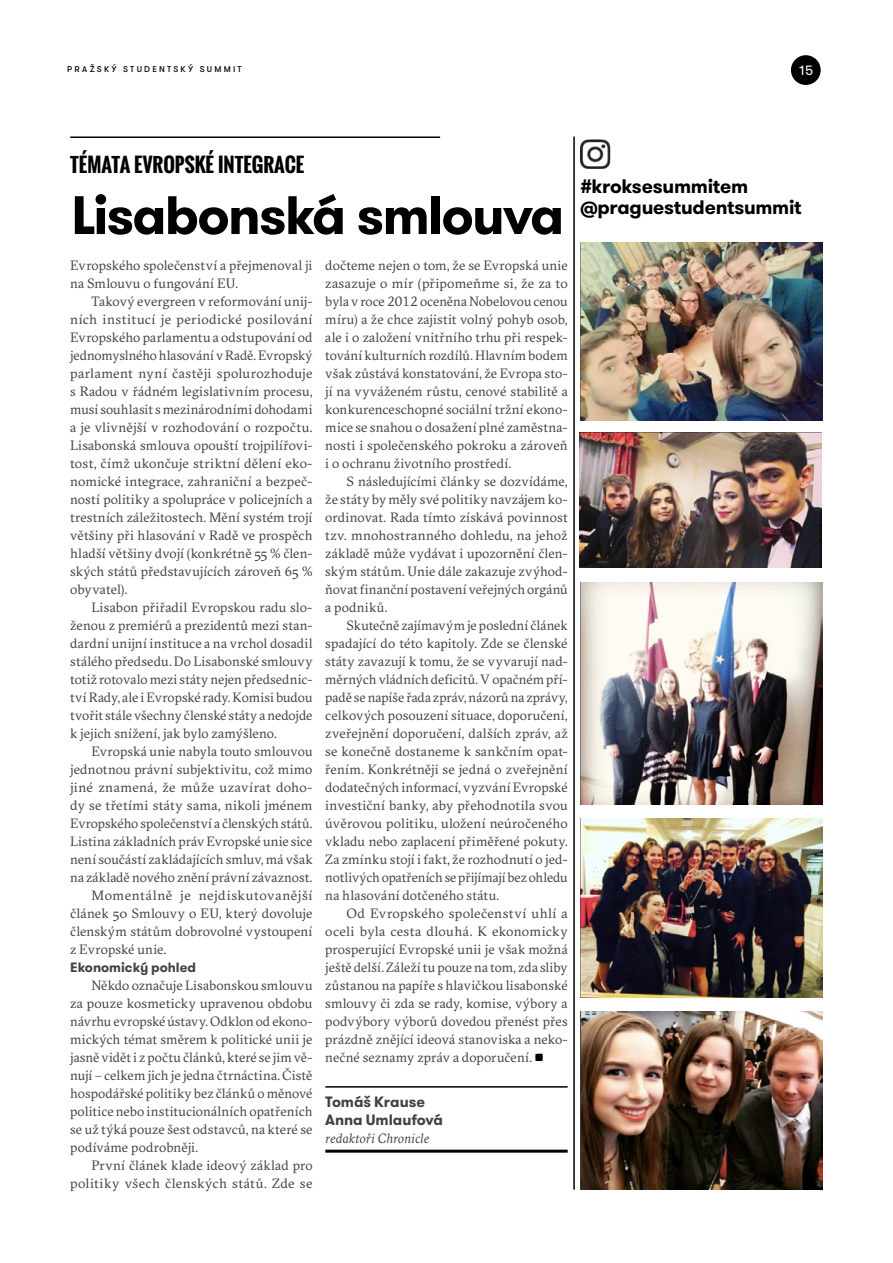
<style>
.page{position:relative;width:893px;height:1263px;background:#fff}
.page>*{position:absolute;margin:0;border:0;box-sizing:border-box;transform-origin:0 0}
.t1{font:700 54px "GT Walsheim Pro";letter-spacing:-.035em;color:#000}
.t2{font:700 19.5px/21.3px "GT Walsheim Pro";letter-spacing:-.015em;color:#000}
.t3{font:700 19.5px "Oswald";color:#000}
.t4{font:700 15px/18px "GT Walsheim Pro";letter-spacing:-.005em;color:#414042}
.t5{font:13.5px/18px "GT Sectra";letter-spacing:.01em;color:#414042;text-align:justify}
.t6{font:13.5px "GT Sectra";letter-spacing:.035em;color:#414042}
.t7{font:13.5px "GT Sectra";letter-spacing:.04em;color:#414042}
.t8{font:italic 13.5px "GT Sectra";letter-spacing:.005em;color:#414042}
.t9{font:700 13.5px "GT Walsheim Pro";color:#414042}
.t10{font:13.5px "GT Walsheim Pro";color:#fff}
.t11{font:10.5px "GT Walsheim Pro";letter-spacing:.145em;color:#000}
</style>
<div class="page">
<div style="left:791px;top:55px;width:30px;height:30px;background:#000;border-radius:50%"></div>
<hr style="left:70px;top:136px;width:370px;height:2px;background:#000">
<hr style="left:325px;top:1086px;width:243px;height:2px;background:#000">
<hr style="left:325px;top:1150px;width:243px;height:3px;background:#000">
<hr style="left:573px;top:136px;width:2px;height:1053px;background:#000">
<img style="left:580px;top:139px;width:30px;height:30px">
<img style="left:580px;top:243px;width:243px;height:178px">
<img style="left:579px;top:432px;width:243px;height:136px">
<img style="left:580px;top:583px;width:243px;height:222px">
<img style="left:580px;top:819px;width:243px;height:178px">
<img style="left:580px;top:1011px;width:243px;height:178px">
<p class="t11" style="left:67px;top:62px;width:176px">PRAŽSKÝ STUDENTSKÝ SUMMIT</p>
<p class="t10" style="left:798px;top:62px;width:16px">15</p>
<h2 class="t3" style="left:70px;top:150px;width:236px">TÉMATA EVROPSKÉ INTEGRACE</h2>
<h1 class="t1" style="left:71px;top:180px;width:495px">Lisabonská smlouva</h1>
<p class="t5" style="left:70px;top:256px;width:244px">Evropského společenství a přejmenoval ji na Smlouvu o fungování EU.</p>
<p class="t5" style="left:70px;top:292px;width:244px;text-indent:21px">Takový evergreen v reformování unij&shy;ních institucí je periodické posilování Evropského parlamentu a odstupování od jednomyslného hlasování v Radě. Evropský parlament nyní častěji spolurozhoduje s Radou v řádném legislativním procesu, musí souhlasit s mezinárodními dohodami a je vlivnější v rozhodování o rozpočtu.<br>Lisabonská smlouva opouští trojpilířovi&shy;tost, čímž ukončuje striktní dělení eko&shy;nomické integrace, zahraniční a bezpeč&shy;ností politiky a spolupráce v policejních a trestních záležitostech. Mění systém trojí většiny při hlasování v Radě ve prospěch hladší většiny dvojí (konkrétně 55 % člen&shy;ských států představujících zároveň 65 % obyvatel).</p>
<p class="t5" style="left:70px;top:598px;width:244px;text-indent:21px">Lisabon přiřadil Evropskou radu slo&shy;ženou z premiérů a prezidentů mezi stan&shy;dardní unijní instituce a na vrchol dosadil stálého předsedu. Do Lisabonské smlouvy totiž rotovalo mezi státy nejen předsednic&shy;tví Rady, ale i Evropské rady. Komisi budou tvořit stále všechny členské státy a nedojde k jejich snížení, jak bylo zamýšleno.</p>
<p class="t5" style="left:91px;top:742px;width:223px">Evropská unie nabyla touto smlouvou</p>
<p class="t5" style="left:70px;top:760px;width:244px">jednotnou právní subjektivitu, což mimo</p>
<p class="t6" style="left:70px;top:779px;width:244px">jiné znamená, že může uzavírat doho-</p>
<p class="t5" style="left:70px;top:796px;width:244px">dy se třetími státy sama, nikoli jménem</p>
<p class="t5" style="left:70px;top:814px;width:244px">Evropského společenství a členských států.</p>
<p class="t5" style="left:70px;top:832px;width:244px">Listina základních práv Evropské unie sice</p>
<p class="t5" style="left:70px;top:850px;width:244px">není součástí zakládajících smluv, má však</p>
<p class="t5" style="left:70px;top:868px;width:244px">na základě nového znění právní závaznost.</p>
<p class="t7" style="left:91px;top:887px;width:223px">Momentálně je nejdiskutovanější</p>
<p class="t5" style="left:70px;top:904px;width:244px">článek 50 Smlouvy o EU, který dovoluje</p>
<p class="t5" style="left:70px;top:922px;width:244px">členským státům dobrovolné vystoupení</p>
<p class="t5" style="left:70px;top:940px;width:98px">z Evropské unie.</p>
<p class="t9" style="left:70px;top:958px;width:127px">Ekonomický pohled</p>
<p class="t5" style="left:70px;top:976px;width:244px;text-indent:21px">Někdo označuje Lisabonskou smlouvu za pouze kosmeticky upravenou obdobu návrhu evropské ústavy. Odklon od ekono&shy;mických témat směrem k politické unii je jasně vidět i z počtu článků, které se jim vě&shy;nují – celkem jich je jedna čtrnáctina. Čistě hospodářské politiky bez článků o měnové politice nebo institucionálních opatřeních se už týká pouze šest odstavců, na které se podíváme podrobněji.</p>
<p class="t5" style="left:70px;top:1156px;width:244px;text-align:right">První článek klade ideový základ pro politiky všech členských států. Zde se</p>
<p class="t5" style="left:325px;top:256px;width:244px">dočteme nejen o tom, že se Evropská unie zasazuje o mír (připomeňme si, že za to byla v roce 2012 oceněna Nobelovou cenou míru) a že chce zajistit volný pohyb osob, ale i o založení vnitřního trhu při respek&shy;tování kulturních rozdílů. Hlavním bodem však zůstává konstatování, že Evropa sto&shy;jí na vyváženém růstu, cenové stabilitě a konkurenceschopné sociální tržní ekono&shy;mice se snahou o dosažení plné zaměstna&shy;nosti i společenského pokroku a zároveň i o ochranu životního prostředí.</p>
<p class="t5" style="left:325px;top:472px;width:244px;text-indent:21px">S následujícími články se dozvídáme, že státy by měly své politiky navzájem ko&shy;ordinovat. Rada tímto získává povinnost tzv. mnohostranného dohledu, na jehož základě může vydávat i upozornění člen&shy;ským státům. Unie dále zakazuje zvýhod&shy;ňovat finanční postavení veřejných orgánů a podniků.</p>
<p class="t5" style="left:325px;top:616px;width:244px;text-indent:21px">Skutečně zajímavým je poslední článek spadající do této kapitoly. Zde se členské státy zavazují k tomu, že se vyvarují nad&shy;měrných vládních deficitů. V opačném pří&shy;padě se napíše řada zpráv, názorů na zprávy, celkových posouzení situace, doporučení, zveřejnění doporučení, dalších zpráv, až se konečně dostaneme k sankčním opat&shy;řením. Konkrétněji se jedná o zveřejnění dodatečných informací, vyzvání Evropské investiční banky, aby přehodnotila svou úvěrovou politiku, uložení neúročeného vkladu nebo zaplacení přiměřené pokuty.<br>Za zmínku stojí i fakt, že rozhodnutí o jed&shy;notlivých opatřeních se přijímají bez ohledu na hlasování dotčeného státu.</p>
<p class="t5" style="left:325px;top:904px;width:244px;text-indent:21px">Od Evropského společenství uhlí a oceli byla cesta dlouhá. K ekonomicky prosperující Evropské unii je však možná ještě delší. Záleží tu pouze na tom, zda sliby zůstanou na papíře s hlavičkou lisabonské smlouvy či zda se rady, komise, výbory a podvýbory výborů dovedou přenést přes prázdně znějící ideová stanoviska a neko&shy;nečné seznamy zpráv a doporučení.</p>
<p class="t4" style="left:325px;top:1092px;width:119px">Tomáš Krause<br>Anna Umlaufová</p>
<p class="t8" style="left:325px;top:1129px;width:106px">redaktoři Chronicle</p>
<h2 class="t2" style="left:580px;top:175px;width:223px">#kroksesummitem @praguestudentsummit</h2>
</div>
